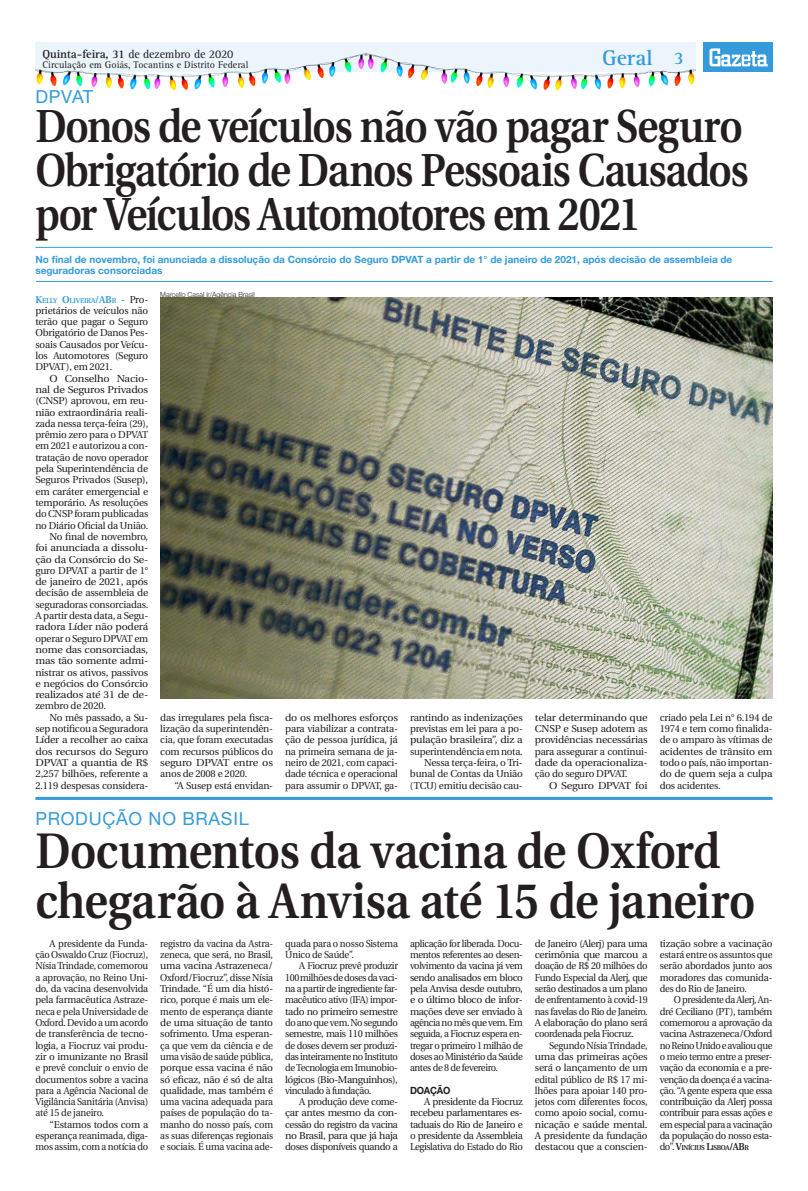
<style>
.page{position:relative;width:808px;height:1191px;background:#fff}
.page>*{position:absolute;margin:0;border:0;box-sizing:border-box;transform-origin:0 0}
.Manchete{font:600 49.8px/49.8px "Utopia";letter-spacing:-.01em;color:#231f20;scale:.91 1}
.Manchete-2{font:600 46.2px/44px "Utopia";letter-spacing:-.035em;color:#231f20;scale:.87 1}
.t1{font:700 22px "Rotis Serif";color:#349ada}
.Retranca{font:18px "Helvetica Neue";letter-spacing:.04em;color:#349ada}
.t2{font:700 18px "Rotis Serif";color:#349ada}
.t3{font:12px "Rotis Serif";letter-spacing:-.01em;color:#231f20}
.TExto_Corrido{font:10px/11.3px "Utopia";letter-spacing:-.02em;color:#231f20;text-align:justify;scale:.94 1}
.TExto_Corrido-2{font:10px/11.3px "Utopia";letter-spacing:-.02em;color:#231f20;text-align:justify}
.TExto_Corrido-3{font:10px/11.3px "Utopia";letter-spacing:-.02em;color:#231f20;text-align:justify;scale:1.08 1}
.TExto_Corrido-4{font:10px/11.3px "Utopia";letter-spacing:-.02em;color:#231f20;text-align:justify;scale:.95 1}
.TExto_Corrido-5{font:10px/11.3px "Utopia";letter-spacing:-.02em;color:#231f20;text-align:justify;scale:1.07 1}
.Olho{font:700 10px/11.3px "Helvetica Neue";color:#349ada}
.Repórter{font:10px/11.3px "Utopia";letter-spacing:-.02em;color:#231f20;text-align:justify}
.t4{font:10px "Rotis Serif";color:#231f20}
.TExto_Corrido-6{font:10px "Utopia";letter-spacing:-.02em;color:#231f20;scale:1.09 1}
.Intertítulo{font:700 10px "Helvetica Neue";letter-spacing:-.02em;color:#231f20;scale:.94 1}
.Crédito_Fotógrafo{font:300 7px "Helvetica Neue";color:#231f20}
.Repórter-2{font:600 7px "Utopia";letter-spacing:-.03em;color:#349ada}
.TExto_Corrido-7{font:600 7px "Utopia";letter-spacing:-.055em;color:#231f20;scale:.94 1}
.s1{font-weight:700}
.s2{font-size:10px}
.s3{font-weight:400;font-size:10px;color:#231f20}
.s4{font-weight:400;font-size:10px}
</style>
<div class="page">
<div style="left:35px;top:43px;width:661px;height:29px;background:#ebf5fb"></div>
<div style="left:703px;top:43px;width:69px;height:29px;background:#349ada"></div>
<svg style="left:709px;top:48px;width:59px;height:18px"></svg>
<hr style="left:35px;top:797px;width:737px;height:3px;background:#349ada">
<hr style="left:35px;top:247px;width:737px;height:1px;background:#349ada">
<hr style="left:36px;top:281px;width:736px;height:1px;background:#349ada">
<img style="left:35px;top:54px;width:661px;height:37px">
<img style="left:160px;top:297px;width:612px;height:401px">
<p class="t3" style="left:43px;top:47px;width:192px"><span class="s1">Quinta-feira, 31</span> de dezembro de 2020</p>
<p class="t4" style="left:43px;top:59px;width:207px">Circulação em Goiás, Tocantins e Distrito Federal</p>
<p class="t1" style="left:602px;top:45px;width:52px">Geral</p>
<p class="t2" style="left:674px;top:48px;width:12px">3</p>
<p class="Retranca" style="left:35px;top:86px;width:59px">DPVAT</p>
<p class="Manchete-2" style="left:35px;top:105px;width:821px">Donos de veículos não vão pagar Seguro<br>Obrigatório de Danos Pessoais Causados por Veículos Automotores em 2021</p>
<p class="Olho" style="left:35px;top:253px;width:698px">No final de novembro, foi anunciada a dissolução da Consórcio do Seguro DPVAT a partir de 1° de janeiro de 2021, após decisão de assembleia de seguradoras consorciadas</p>
<p class="Repórter-2" style="left:35px;top:296px;width:114px"><span class="s2">K</span>ELLY <span class="s2">O</span>LIVEIRA<span class="s2">/AB</span>R <span class="s2">-</span> <span class="s3">Pro-</span></p>
<p class="Repórter" style="left:35px;top:305px;width:114px">prietários de veículos não terão que pagar o Seguro Obrigatório de Danos Pes&shy;soais Causados por Veícu&shy;los Automotores (Seguro DPVAT), em 2021.</p>
<p class="TExto_Corrido-3" style="left:35px;top:373px;width:106px;text-indent:14px">O Conselho Nacio&shy;nal de Seguros Privados (CNSP) aprovou, em reu&shy;nião extraordinária reali&shy;zada nessa terça-feira (29), prêmio zero para o DPVAT em 2021 e autorizou a con&shy;tratação de novo operador pela Superintendência de Seguros Privados (Susep), em caráter emergencial e temporário. As resoluções do CNSP foram publicadas no Diário Oficial da União.</p>
<p class="TExto_Corrido-2" style="left:35px;top:531px;width:114px;text-indent:14px">No final de novembro, foi anunciada a dissolu&shy;ção da Consórcio do Se&shy;guro DPVAT a partir de 1° de janeiro de 2021, após decisão de assembleia de seguradoras consorciadas.<br>A partir desta data, a Segu&shy;radora Líder não poderá operar o Seguro DPVAT em nome das consorciadas, mas tão somente admi&shy;nistrar os ativos, passivos e negócios do Consórcio realizados até 31 de de&shy;zembro de 2020.</p>
<p class="TExto_Corrido-2" style="left:35px;top:712px;width:114px;text-indent:14px">No mês passado, a Su&shy;sep notificou a Seguradora Líder a recolher ao caixa dos recursos do Seguro DPVAT a quantia de R$ 2,257 bilhões, referente a 2.119 despesas considera-</p>
<p class="TExto_Corrido-2" style="left:160px;top:712px;width:114px">das irregulares pela fisca&shy;lização da superintendên&shy;cia, que foram executadas com recursos públicos do seguro DPVAT entre os anos de 2008 e 2020.</p>
<p class="Crédito_Fotógrafo" style="left:160px;top:290px;width:96px">Marcello Casal jr/Agência Brasil</p>
<p class="TExto_Corrido-5" style="left:285px;top:712px;width:107px">do os melhores esforços para viabilizar a contrata&shy;ção de pessoa jurídica, já na primeira semana de ja&shy;neiro de 2021, com capaci&shy;dade técnica e operacional para assumir o DPVAT, ga-</p>
<p class="TExto_Corrido-2" style="left:410px;top:712px;width:114px">rantindo as indenizações previstas em lei para a po&shy;pulação brasileira”, diz a superintendência em nota.</p>
<p class="TExto_Corrido-2" style="left:410px;top:757px;width:114px;text-indent:14px">Nessa terça-feira, o Tri&shy;bunal de Contas da União (TCU) emitiu decisão cau-</p>
<p class="TExto_Corrido-3" style="left:535px;top:712px;width:106px">telar determinando que CNSP e Susep adotem as providências necessárias para assegurar a continui&shy;dade da operacionaliza&shy;ção do seguro DPVAT.</p>
<p class="TExto_Corrido-6" style="left:549px;top:779px;width:92px">O Seguro DPVAT foi</p>
<p class="TExto_Corrido-2" style="left:660px;top:712px;width:114px">criado pela Lei n° 6.194 de 1974 e tem como finalida&shy;de o amparo às vítimas de acidentes de trânsito em todo o país, não importan&shy;do de quem seja a culpa dos acidentes.</p>
<p class="TExto_Corrido-2" style="left:174px;top:779px;width:100px">“A Susep está envidan-</p>
<p class="Retranca" style="left:35px;top:808px;width:215px">PRODUÇÃO NO BRASIL</p>
<p class="Manchete" style="left:35px;top:826px;width:793px">Documentos da vacina de Oxford chegarão à Anvisa até 15 de janeiro</p>
<p class="TExto_Corrido-4" style="left:35px;top:938px;width:120px;text-indent:14px">A presidente da Funda&shy;ção Oswaldo Cruz (Fiocruz), Nísia Trindade, comemorou a aprovação, no Reino Uni&shy;do, da vacina desenvolvida pela farmacêutica Astraze&shy;neca e pela Universidade de Oxford. Devido a um acordo de transferência de tecno&shy;logia, a Fiocruz vai produ&shy;zir o imunizante no Brasil e prevê concluir o envio de documentos sobre a vacina para a Agência Nacional de Vigilância Sanitária (Anvisa) até 15 de janeiro.</p>
<p class="TExto_Corrido-2" style="left:35px;top:1118px;width:114px;text-indent:14px">“Estamos todos com a esperança reanimada, diga&shy;mos assim, com a notícia do</p>
<p class="TExto_Corrido" style="left:160px;top:938px;width:122px">registro da vacina da Astra&shy;zeneca, que será, no Brasil, uma vacina Astrazeneca/ Oxford/Fiocruz”, disse Nísia Trindade. “É um dia histó&shy;rico, porque é mais um ele&shy;mento de esperança diante de uma situação de tanto sofrimento. Uma esperan&shy;ça que vem da ciência e de uma visão de saúde pública, porque essa vacina é não só eficaz, não é só de alta qualidade, mas também é uma vacina adequada para países de população do ta&shy;manho do nosso país, com as suas diferenças regionais e sociais. É uma vacina ade-</p>
<p class="TExto_Corrido" style="left:285px;top:938px;width:122px">quada para o nosso Sistema<br>Único de Saúde”.</p>
<p class="TExto_Corrido" style="left:285px;top:960px;width:122px;text-indent:14px">A Fiocruz prevê produzir 100 milhões de doses da vaci&shy;na a partir de ingrediente far&shy;macêutico ativo (IFA) impor&shy;tado no primeiro semestre do ano que vem. No segundo semestre, mais 110 milhões de doses devem ser produzi&shy;das inteiramente no Instituto de Tecnologia em Imunobio&shy;lógicos (Bio-Manguinhos), vinculado à fundação.</p>
<p class="TExto_Corrido-2" style="left:285px;top:1096px;width:114px;text-indent:14px">A produção deve come&shy;çar antes mesmo da con&shy;cessão do registro da vacina no Brasil, para que já haja doses disponíveis quando a</p>
<p class="TExto_Corrido" style="left:410px;top:938px;width:122px">aplicação for liberada. Docu&shy;mentos referentes ao desen&shy;volvimento da vacina já vem sendo analisados em bloco pela Anvisa desde outubro, e o último bloco de infor&shy;mações deve ser enviado à agência no mês que vem. Em seguida, a Fiocruz espera en&shy;tregar o primeiro 1 milhão de doses ao Ministério da Saúde antes de 8 de fevereiro.</p>
<p class="Intertítulo" style="left:410px;top:1084px;width:45px">DOAÇÃO</p>
<p class="TExto_Corrido-2" style="left:410px;top:1096px;width:114px;text-indent:14px">A presidente da Fiocruz recebeu parlamentares es&shy;taduais do Rio de Janeiro e o presidente da Assembleia Legislativa do Estado do Rio</p>
<p class="TExto_Corrido-2" style="left:535px;top:938px;width:114px">de Janeiro (Alerj) para uma cerimônia que marcou a doação de R$ 20 milhões do Fundo Especial da Alerj, que serão destinados a um plano de enfrentamento à covid-19 nas favelas do Rio de Janeiro.<br>A elaboração do plano será coordenada pela Fiocruz.</p>
<p class="TExto_Corrido" style="left:535px;top:1039px;width:122px;text-indent:14px">Segundo Nísia Trindade, uma das primeiras ações será o lançamento de um edital público de R$ 17 mi&shy;lhões para apoiar 140 pro&shy;jetos com diferentes focos, como apoio social, comu&shy;nicação e saúde mental.<br>A presidente da fundação destacou que a conscien-</p>
<p class="TExto_Corrido-2" style="left:660px;top:938px;width:114px">tização sobre a vacinação estará entre os assuntos que serão abordados junto aos moradores das comunida&shy;des do Rio de Janeiro.</p>
<p class="TExto_Corrido" style="left:660px;top:994px;width:122px;text-indent:14px">O presidente da Alerj, An&shy;dré Ceciliano (PT), também comemorou a aprovação da vacina Astrazeneca/Oxford no Reino Unido e avaliou que o meio termo entre a preser&shy;vação da economia e a pre&shy;venção da doença é a vacina&shy;ção. “A gente espera que essa contribuição da Alerj possa contribuir para essas ações e em especial para a vacinação da população do nosso esta-</p>
<p class="TExto_Corrido-7" style="left:660px;top:1144px;width:96px"><span class="s4">do”.</span> <span class="s2">V</span>INÍCIUS <span class="s2">L</span>ISBOA<span class="s2">/AB</span>R</p>
</div>
